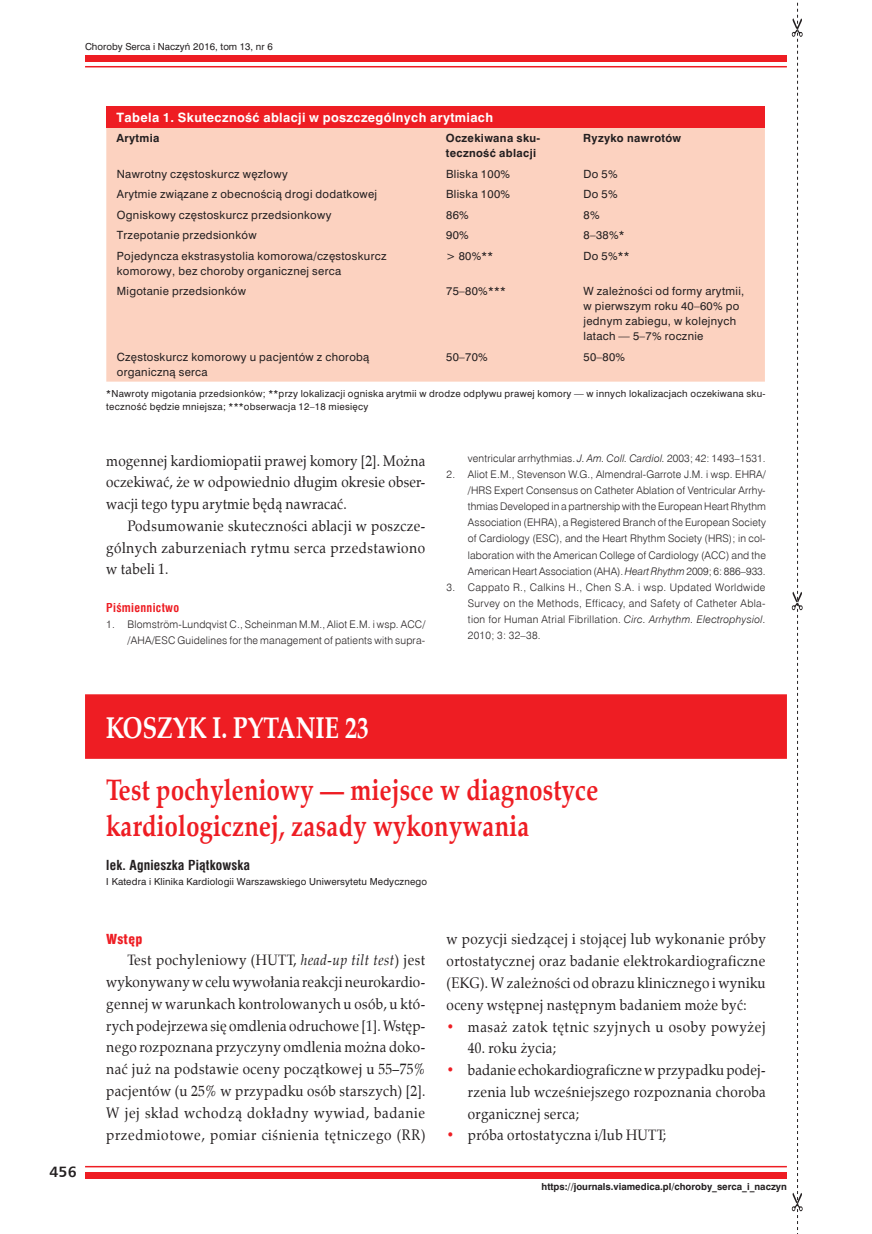
<style>
.page{position:relative;width:872px;height:1234px;background:#fff}
.page>*{position:absolute;margin:0;border:0;box-sizing:border-box;transform-origin:0 0}
._04_-_Tytul_art{font:700 30px/36.6px "Zapf Calligr EU";letter-spacing:.01em;color:#ee1d23;scale:.8 1}
._03_-_PYTANIE_i_KOSZ{font:700 30px "Zapf Calligr EU";color:#fff;scale:.8 1}
.TXT2_-_Tekst_-_nastę{font:15px/21.8px "Zapf Calligr EU";letter-spacing:.025em;color:#231f20;text-align:justify;scale:.9 1}
.TXT2_-_Tekst_-_nastę-2{font:15px "Zapf Calligr EU";letter-spacing:.045em;color:#231f20;scale:.9 1}
.t1{font:700 15px "Humnst 777 EU";color:#231f20}
._01_-_Autorzy{font:700 13.5px "Swis 721 Cn EU";letter-spacing:.015em;color:#231f20}
.S_-_Śródtytuł_1{font:13.5px "Swis 721 Blk Cn EU";letter-spacing:.025em;color:#ee1d23}
.T1_-_Tabela_-_tytuł{font:700 12px "Swis 721 PL";letter-spacing:.03em;color:#fff}
.P1_-_Piśmiennictwo{font:700 12px "Swis 721 Cn EU";letter-spacing:.025em;color:#ee1d23}
.t2{font:10.5px/16px "Swis 721 Lt EU";letter-spacing:.015em;color:#231f20;text-align:justify}
.T3_-_Tabela_-_tekst{font:10.5px/15px "Swis 721 PL";letter-spacing:.03em;color:#231f20}
.T2_-_Tabela_-_nagłów{font:700 10.5px/15px "Swis 721 PL";letter-spacing:.03em;color:#231f20}
.T3_-_Tabela_-_przypi{font:9px/13.5px "Swis 721 PL";letter-spacing:.03em;color:#231f20}
._02_-_Kliniki{font:9px "Swis 721 PL";letter-spacing:.015em;color:#231f20}
.t3{font:700 9px "Swis 721 PL";color:#231f20}
.T3_-_Tabela_-_przypi-2{font:9px "Swis 721 PL";color:#231f20}
.s1{font-style:italic}
.s2{font-weight:700;color:#ee1d23}
</style>
<div class="page">
<div style="left:85px;top:55px;width:702px;height:7px;background:#ee1d23"></div>
<hr style="left:85px;top:66px;width:702px;height:1px;background:#ee1d23">
<div style="left:85px;top:1171px;width:702px;height:7px;background:#ee1d23"></div>
<hr style="left:85px;top:1165px;width:702px;height:2px;background:#ee1d23">
<svg style="left:792px;top:2px;width:10px;height:1228px"></svg>
<div style="left:106px;top:106px;width:659px;height:22px;background:#ee1d23"></div>
<div style="left:106px;top:128px;width:659px;height:253px;background:#fcd2c0"></div>
<div style="left:85px;top:694px;width:702px;height:64px;background:#ee1d23"></div>
<p class="T3_-_Tabela_-_przypi-2" style="left:85px;top:40px;width:189px">Choroby Serca i Naczyń 2016, tom 13, nr 6</p>
<p class="T1_-_Tabela_-_tytuł" style="left:117px;top:110px;width:378px">Tabela 1. Skuteczność ablacji w poszczególnych arytmiach</p>
<p class="T2_-_Tabela_-_nagłów" style="left:117px;top:131px;width:44px">Arytmia</p>
<p class="T2_-_Tabela_-_nagłów" style="left:446px;top:131px;width:96px">Oczekiwana sku&shy;teczność ablacji</p>
<p class="T2_-_Tabela_-_nagłów" style="left:583px;top:131px;width:99px">Ryzyko nawrotów</p>
<p class="T3_-_Tabela_-_tekst" style="left:117px;top:166px;width:172px">Nawrotny częstoskurcz węzłowy</p>
<p class="T3_-_Tabela_-_tekst" style="left:446px;top:166px;width:65px">Bliska 100%</p>
<p class="T3_-_Tabela_-_tekst" style="left:583px;top:166px;width:36px">Do 5%</p>
<p class="T3_-_Tabela_-_tekst" style="left:117px;top:187px;width:262px">Arytmie związane z obecnością drogi dodatkowej</p>
<p class="T3_-_Tabela_-_tekst" style="left:446px;top:187px;width:65px">Bliska 100%</p>
<p class="T3_-_Tabela_-_tekst" style="left:583px;top:187px;width:36px">Do 5%</p>
<p class="T3_-_Tabela_-_tekst" style="left:117px;top:207px;width:216px">Ogniskowy częstoskurcz przedsionkowy</p>
<p class="T3_-_Tabela_-_tekst" style="left:446px;top:207px;width:24px">86%</p>
<p class="T3_-_Tabela_-_tekst" style="left:583px;top:207px;width:18px">8%</p>
<p class="T3_-_Tabela_-_tekst" style="left:117px;top:227px;width:141px">Trzepotanie przedsionków</p>
<p class="T3_-_Tabela_-_tekst" style="left:446px;top:227px;width:24px">90%</p>
<p class="T3_-_Tabela_-_tekst" style="left:583px;top:227px;width:43px">8–38%*</p>
<p class="T3_-_Tabela_-_tekst" style="left:117px;top:248px;width:271px">Pojedyncza ekstrasystolia komorowa/częstoskurcz komorowy, bez choroby organicznej serca</p>
<p class="T3_-_Tabela_-_tekst" style="left:446px;top:248px;width:49px">&gt; 80%**</p>
<p class="T3_-_Tabela_-_tekst" style="left:583px;top:248px;width:48px">Do 5%**</p>
<p class="T3_-_Tabela_-_tekst" style="left:117px;top:283px;width:131px">Migotanie przedsionków</p>
<p class="T3_-_Tabela_-_tekst" style="left:446px;top:283px;width:61px">75–80%***</p>
<p class="T3_-_Tabela_-_tekst" style="left:583px;top:283px;width:162px">W zależności od formy arytmii, w pierwszym roku 40–60% po jednym zabiegu, w kolejnych latach — 5–7% rocznie</p>
<p class="T3_-_Tabela_-_tekst" style="left:117px;top:349px;width:254px">Częstoskurcz komorowy u pacjentów z chorobą organiczną serca</p>
<p class="T3_-_Tabela_-_tekst" style="left:446px;top:349px;width:43px">50–70%</p>
<p class="T3_-_Tabela_-_tekst" style="left:583px;top:349px;width:43px">50–80%</p>
<p class="T3_-_Tabela_-_przypi" style="left:106px;top:386px;width:661px">*Nawroty migotania przedsionków; **przy lokalizacji ogniska arytmii w drodze odpływu prawej komory — w innych lokalizacjach oczekiwana sku&shy;teczność będzie mniejsza; ***obserwacja 12–18 miesięcy</p>
<p class="TXT2_-_Tekst_-_nastę" style="left:106px;top:450px;width:356px">mogennej kardiomiopatii prawej komory [2]. Można oczekiwać, że w odpowiednio długim okresie obser&shy;wacji tego typu arytmie będą nawracać.</p>
<p class="TXT2_-_Tekst_-_nastę" style="left:106px;top:515px;width:356px;text-indent:21px">Podsumowanie skuteczności ablacji w poszcze&shy;gólnych zaburzeniach rytmu serca przedstawiono w tabeli 1.</p>
<p class="P1_-_Piśmiennictwo" style="left:106px;top:600px;width:74px">Piśmiennictwo</p>
<p class="t2" style="left:106px;top:616px;width:320px;text-align:right">1. Blomström-Lundqvist C., Scheinman M.M., Aliot E.M. i wsp. ACC/ /AHA/ESC Guidelines for the management of patients with supra-</p>
<p class="t2" style="left:468px;top:450px;width:299px">ventricular arrhythmias. <span class="s1">J. Am. Coll. Cardiol.</span> 2003; 42: 1493–1531.</p>
<p class="t2" style="left:468px;top:466px;width:299px;text-indent:-21px">2. Aliot E.M., Stevenson W.G., Almendral-Garrote J.M. i wsp. EHRA/ /HRS Expert Consensus on Catheter Ablation of Ventricular Arrhy&shy;thmias Developed in a partnership with the European Heart Rhythm Association (EHRA), a Registered Branch of the European Society of Cardiology (ESC), and the Heart Rhythm Society (HRS); in col&shy;laboration with the American College of Cardiology (ACC) and the American Heart Association (AHA). <span class="s1">Heart Rhythm</span> 2009; 6: 886–933.</p>
<p class="t2" style="left:468px;top:579px;width:299px;text-indent:-21px">3. Cappato R., Calkins H., Chen S.A. i wsp. Updated Worldwide Survey on the Methods, Efficacy, and Safety of Catheter Abla&shy;tion for Human Atrial Fibrillation. <span class="s1">Circ. Arrhythm. Electrophysiol.<br></span>2010; 3: 32–38.</p>
<p class="t1" style="left:49px;top:1162px;width:29px">456</p>
<p class="_03_-_PYTANIE_i_KOSZ" style="left:106px;top:708px;width:330px">KOSZYK I. PYTANIE 23</p>
<p class="_04_-_Tytul_art" style="left:106px;top:772px;width:616px">Test pochyleniowy — miejsce w diagnostyce kardiologicznej, zasady wykonywania</p>
<p class="_01_-_Autorzy" style="left:106px;top:856px;width:145px">lek. Agnieszka Piątkowska</p>
<p class="_02_-_Kliniki" style="left:106px;top:875px;width:322px">I Katedra i Klinika Kardiologii Warszawskiego Uniwersytetu Medycznego</p>
<p class="S_-_Śródtytuł_1" style="left:106px;top:930px;width:38px">Wstęp</p>
<p class="TXT2_-_Tekst_-_nastę" style="left:106px;top:949px;width:356px;text-indent:21px">Test pochyleniowy (HUTT, <span class="s1">head-up tilt test</span>) jest wykonywany w celu wywołania reakcji neurokardio&shy;gennej w warunkach kontrolowanych u osób, u któ&shy;rych podejrzewa się omdlenia odruchowe [1]. Wstęp&shy;nego rozpoznana przyczyny omdlenia można doko&shy;nać już na podstawie oceny początkowej u 55–75% pacjentów (u 25% w przypadku osób starszych) [2].<br>W jej skład wchodzą dokładny wywiad, badanie przedmiotowe, pomiar ciśnienia tętniczego (RR)</p>
<p class="TXT2_-_Tekst_-_nastę" style="left:446px;top:928px;width:356px">w pozycji siedzącej i stojącej lub wykonanie próby ortostatycznej oraz badanie elektrokardiograficzne (EKG). W zależności od obrazu klinicznego i wyniku oceny wstępnej następnym badaniem może być:</p>
<p class="TXT2_-_Tekst_-_nastę-2" style="left:446px;top:1016px;width:356px"><span class="s2">•</span> masaż zatok tętnic szyjnych u osoby powyżej</p>
<p class="TXT2_-_Tekst_-_nastę" style="left:468px;top:1037px;width:100px">40. roku życia;</p>
<p class="TXT2_-_Tekst_-_nastę" style="left:468px;top:1059px;width:332px;text-indent:-21px"><span class="s2">•</span> badanie echokardiograficzne w przypadku podej&shy;rzenia lub wcześniejszego rozpoznania choroba organicznej serca;</p>
<p class="TXT2_-_Tekst_-_nastę" style="left:446px;top:1124px;width:246px"><span class="s2">•</span> próba ortostatyczna i/lub HUTT;</p>
<p class="t3" style="left:541px;top:1180px;width:247px">https://journals.viamedica.pl/choroby_serca_i_naczyn</p>
</div>
